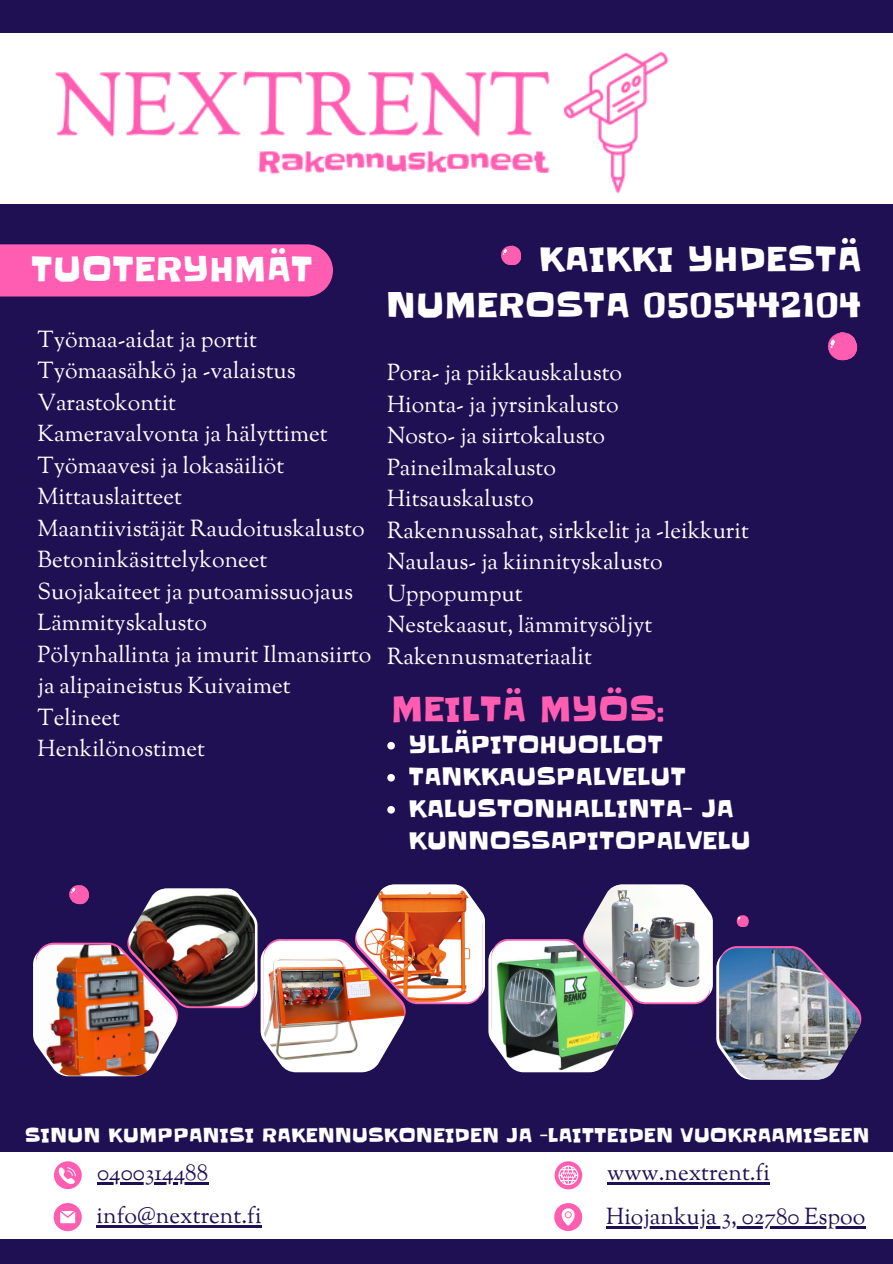
<style>
.page{position:relative;width:893px;height:1264px;background:#fff}
.page>*{position:absolute;margin:0;border:0;box-sizing:border-box;transform-origin:0 0}
.t1{font:33px/46.2px "Slackey";color:#fff;text-align:right}
.t2{font:33px "Slackey";color:#ff5db2}
.t3{font:23.4px/32px "Slackey";color:#fff}
.t4{font:22.95px/31.5px "Sorts Mill Goudy";color:#fff}
.t5{font:22.95px "Sorts Mill Goudy";color:#1f0f53}
.t6{font:18.75px "Slackey";color:#fff}
</style>
<div class="page">
<div style="left:0;top:0;width:892px;height:1263px;background:#1f0f53"></div>
<div style="left:0;top:34px;width:892px;height:169px;background:#fff"></div>
<img style="left:54px;top:34px;width:615px;height:170px">
<div style="left:0;top:1152px;width:892px;height:86px;background:#fff"></div>
<svg style="left:54px;top:1203px;width:28px;height:28px"></svg>
<svg style="left:54px;top:1161px;width:28px;height:28px"></svg>
<svg style="left:554px;top:1161px;width:28px;height:28px"></svg>
<svg style="left:554px;top:1203px;width:28px;height:27px"></svg>
<hr style="left:97px;top:1182px;width:111px;height:2px;background:#1f0f53">
<hr style="left:607px;top:1182px;width:163px;height:2px;background:#1f0f53">
<hr style="left:97px;top:1225px;width:164px;height:2px;background:#1f0f53">
<hr style="left:606px;top:1226px;width:259px;height:2px;background:#1f0f53">
<div style="left:0;top:244px;width:333px;height:52px;background:#ff5db2"></div>
<svg style="left:387px;top:742px;width:8px;height:7px"></svg>
<svg style="left:387px;top:774px;width:8px;height:7px"></svg>
<svg style="left:387px;top:806px;width:8px;height:7px"></svg>
<svg style="left:501px;top:245px;width:20px;height:21px"></svg>
<svg style="left:827px;top:332px;width:31px;height:29px"></svg>
<img style="left:33px;top:884px;width:828px;height:195px">
<h2 class="t1" style="left:31px;top:246px;width:283px">TUOTERYHMÄT</h2>
<h2 class="t4" style="left:38px;top:325px;width:335px">Työmaa-aidat ja portit<br>Työmaasähkö ja -valaistus<br>Varastokontit<br>Kameravalvonta ja hälyttimet<br>Työmaavesi ja lokasäiliöt<br>Mittauslaitteet<br>Maantiivistäjät Raudoituskalusto<br>Betoninkäsittelykoneet<br>Suojakaiteet ja putoamissuojaus<br>Lämmityskalusto<br>Pölynhallinta ja imurit Ilmansiirto ja alipaineistus Kuivaimet<br>Telineet<br>Henkilönostimet</h2>
<p class="t1" style="left:386px;top:236px;width:477px">KAIKKI YHDESTÄ<br>NUMEROSTA 0505442104</p>
<p class="t4" style="left:387px;top:359px;width:363px">Pora- ja piikkauskalusto<br>Hionta- ja jyrsinkalusto<br>Nosto- ja siirtokalusto<br>Paineilmakalusto<br>Hitsauskalusto<br>Rakennussahat, sirkkelit ja -leikkurit<br>Naulaus- ja kiinnityskalusto<br>Uppopumput<br>Nestekaasut, lämmitysöljyt<br>Rakennusmateriaalit</p>
<p class="t2" style="left:391px;top:686px;width:275px">MEILTÄ MYÖS:</p>
<p class="t3" style="left:408px;top:728px;width:256px">YLLÄPITOHUOLLOT</p>
<p class="t3" style="left:408px;top:760px;width:279px">TANKKAUSPALVELUT</p>
<p class="t3" style="left:408px;top:792px;width:344px">KALUSTONHALLINTA- JA<br>KUNNOSSAPITOPALVELU</p>
<p class="t6" style="left:25px;top:1121px;width:846px">SINUN KUMPPANISI RAKENNUSKONEIDEN JA -LAITTEIDEN VUOKRAAMISEEN</p>
<p class="t5" style="left:97px;top:1158px;width:113px">0400314488</p>
<h2 class="t5" style="left:607px;top:1158px;width:164px">www.nextrent.fi</h2>
<p class="t5" style="left:97px;top:1200px;width:166px">info@nextrent.fi</p>
<h2 class="t5" style="left:606px;top:1202px;width:260px">Hiojankuja 3, 02780 Espoo</h2>
</div>
